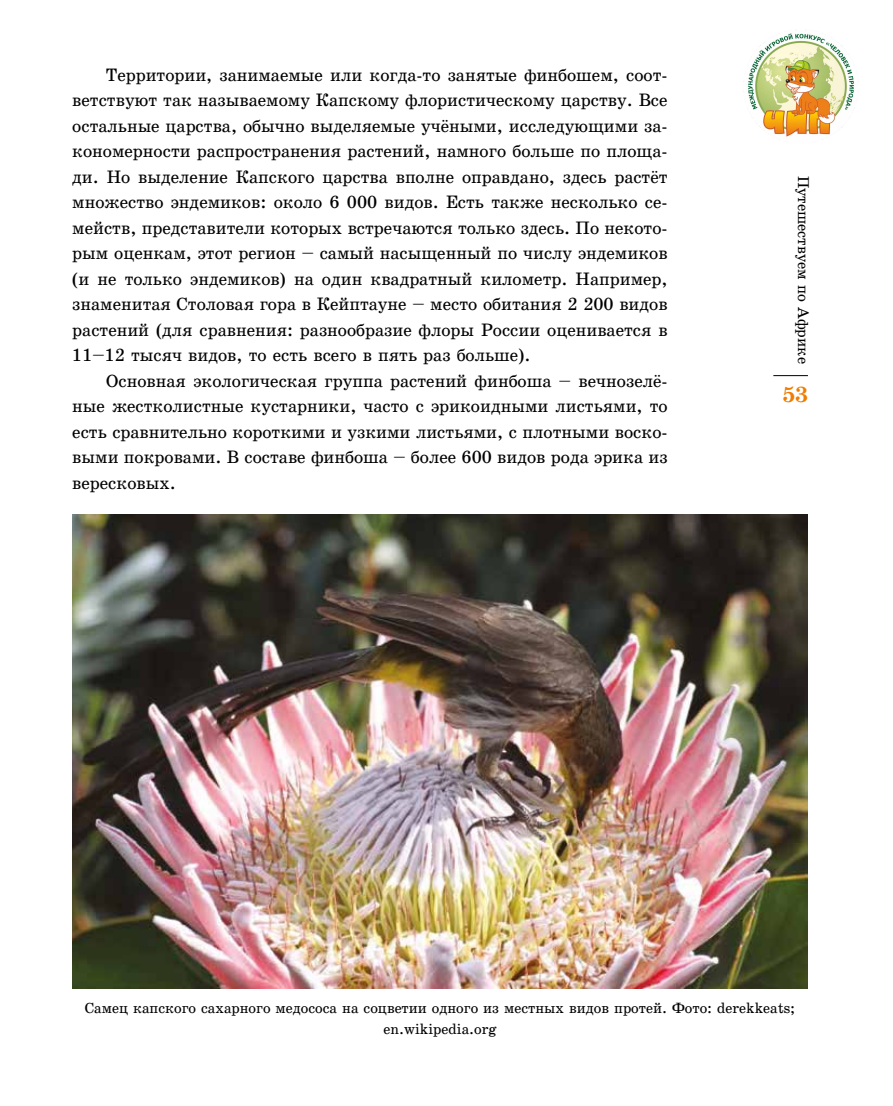
<style>
.page{position:relative;width:893px;height:1106px;background:#fff}
.page>*{position:absolute;margin:0;border:0;box-sizing:border-box;transform-origin:0 0}
.t1{font:700 21px "School";color:#ef7d00}
.t2{font:17.25px/25.5px "School Plain";color:#000;text-align:justify}
.t3{font:15px "School Plain";color:#000}
.t4{font:14.25px/21.3px "School Plain";color:#000;text-align:center}
</style>
<div class="page">
<hr style="left:773px;top:375px;width:35px;height:1px;background:#000">
<img style="left:72px;top:514px;width:736px;height:474px">
<img style="left:743px;top:29px;width:111px;height:111px">
<p class="t2" style="left:72px;top:62px;width:597px;text-indent:34px">Территории, занимаемые или когда-то занятые финбошем, соот&shy;ветствуют так называемому Капскому флористическому царству. Все остальные царства, обычно выделяемые уч¸ными, исследующими за&shy;кономерности распространения растений, намного больше по площа&shy;ди. Но выделение Капского царства вполне оправдано, здесь раст¸т множество эндемиков: около 6 000 видов. Есть также несколько се&shy;мейств, представители которых встречаются только здесь. По некото&shy;рым оценкам, этот регион – самый насыщенный по числу эндемиков (и не только эндемиков) на один квадратный километр. Например, знаменитая Столовая гора в Кейптауне – место обитания 2 200 видов растений (для сравнения: разнообразие флоры России оценивается в 11–12 тысяч видов, то есть всего в пять раз больше).</p>
<p class="t2" style="left:72px;top:368px;width:597px;text-indent:34px">Основная экологическая группа растений финбоша – вечнозел¸- ные жестколистные кустарники, часто с эрикоидными листьями, то есть сравнительно короткими и узкими листьями, с плотными воско&shy;выми покровами. В составе финбоша – более 600 видов рода эрика из вересковых.</p>
<p class="t3" style="left:812px;top:176px;width:189px;rotate:90deg">Путешествуем по Африке</p>
<p class="t1" style="left:782px;top:381px;width:27px">53</p>
<p class="t4" style="left:85px;top:997px;width:712px">Самец капского сахарного медососа на соцветии одного из местных видов протей. Фото: derekkeats; en.wikipedia.org</p>
</div>
